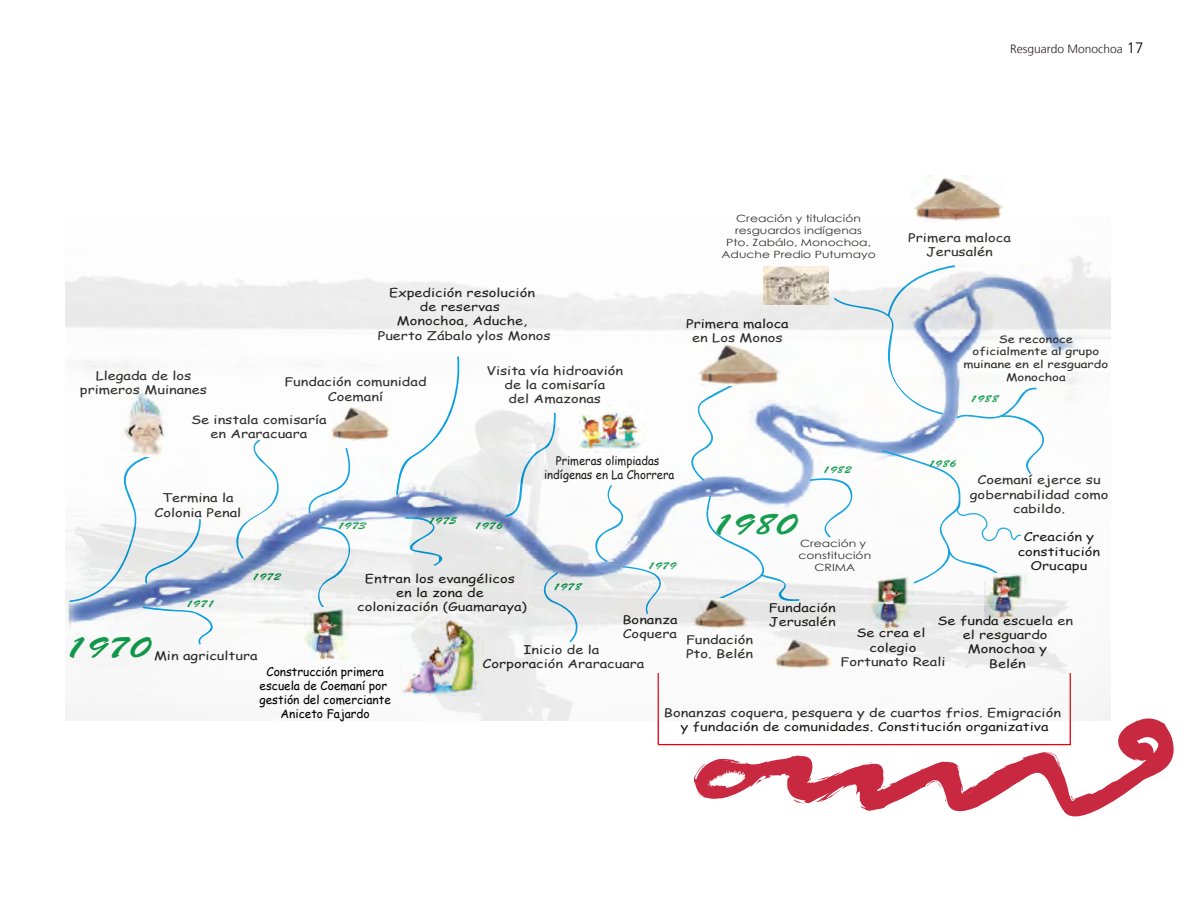
<style>
.page{position:relative;width:1188px;height:918px;background:#fff}
.page>*{position:absolute;margin:0;border:0;box-sizing:border-box;transform-origin:0 0}
.t1{font:30.9px "Brush Script Std";color:#009540;scale:1.23 1}
.t2{font:300 12px "Frutiger LT";color:#28211f}
.t3{font:11.85px/14.2px "Comic Sans MS";color:#1d1d1b;text-align:center;scale:1.23 1}
.t4{font:11.85px/14.2px "Comic Sans MS";color:#000;text-align:center}
.t5{font:11.85px/14.2px "Comic Sans MS";color:#1d1d1b;text-align:center;scale:.95 1}
.t6{font:10.5px/12.6px "Comic Sans MS";color:#1d1d1b;text-align:center;scale:1.23 1}
.t7{font:10.35px "Brush Script Std";color:#009540;scale:1.23 1}
.t8{font:10.05px/12px "Century Gothic";color:#1d1d1b;text-align:center;scale:1.23 1}
.s1{font-size:15px;color:#000}
</style>
<div class="page">
<img style="left:913px;top:176px;width:91px;height:41px">
<hr style="left:658px;top:673px;width:1px;height:72px;background:#e20613">
<hr style="left:658px;top:744px;width:412px;height:1px;background:#e20613">
<img style="left:66px;top:217px;width:1045px;height:503px">
<svg style="left:69px;top:452px;width:146px;height:193px"></svg>
<img style="left:579px;top:405px;width:65px;height:47px">
<svg style="left:396px;top:356px;width:65px;height:140px"></svg>
<svg style="left:809px;top:265px;width:237px;height:320px"></svg>
<svg style="left:697px;top:710px;width:477px;height:107px"></svg>
<svg style="left:694px;top:718px;width:475px;height:93px"></svg>
<svg style="left:702px;top:761px;width:61px;height:31px"></svg>
<svg style="left:919px;top:768px;width:4px;height:3px"></svg>
<svg style="left:969px;top:769px;width:119px;height:47px"></svg>
<svg style="left:936px;top:780px;width:7px;height:11px"></svg>
<svg style="left:793px;top:793px;width:11px;height:11px"></svg>
<svg style="left:1164px;top:731px;width:6px;height:14px"></svg>
<svg style="left:865px;top:762px;width:8px;height:3px"></svg>
<p class="t3" style="left:80px;top:368px;width:105px">Llegada de los primeros Muinanes</p>
<p class="t3" style="left:389px;top:285px;width:120px">Expedición resolución</p>
<p class="t3" style="left:420px;top:299px;width:66px">de reservas</p>
<p class="t3" style="left:397px;top:313px;width:108px">Monochoa, Aduche,</p>
<p class="t3" style="left:378px;top:328px;width:142px">Puerto Zábalo ylos Monos</p>
<p class="t3" style="left:284px;top:375px;width:117px">Fundación comunidad<br>Coemaní</p>
<p class="t3" style="left:487px;top:363px;width:113px">Visita vía hidroavión de la comisaría<br>del Amazonas</p>
<p class="t3" style="left:191px;top:412px;width:112px">Se instala comisaría en Araracuara</p>
<p class="t2" style="left:1010px;top:42px;width:135px">Resguardo Monochoa <span class="s1">17</span></p>
<p class="t8" style="left:722px;top:212px;width:127px">Creación y titulación resguardos indígenas<br>Pto. Zabálo, Monochoa,<br>Aduche Predio Putumayo</p>
<p class="t3" style="left:686px;top:316px;width:85px">Primera maloca en Los Monos</p>
<p class="t3" style="left:908px;top:230px;width:85px">Primera maloca<br>Jerusalén</p>
<p class="t6" style="left:963px;top:332px;width:119px">Se reconoce oficialmente al grupo muinane en el resguardo<br>Monochoa</p>
<p class="t7" style="left:970px;top:393px;width:25px">1988</p>
<p class="t5" style="left:544px;top:453px;width:139px">Primeras olimpiadas indígenas en La Chorrera</p>
<p class="t7" style="left:928px;top:458px;width:25px">1986</p>
<p class="t7" style="left:823px;top:464px;width:25px">1982</p>
<p class="t3" style="left:970px;top:472px;width:114px">Coemaní ejerce su gobernabilidad como cabildo.</p>
<p class="t3" style="left:155px;top:491px;width:72px">Termina la<br>Colonia Penal</p>
<h1 class="t1" style="left:711px;top:507px;width:71px">1980</h1>
<p class="t7" style="left:428px;top:515px;width:25px">1975</p>
<p class="t7" style="left:474px;top:519px;width:25px">1976</p>
<p class="t7" style="left:337px;top:520px;width:25px">1973</p>
<p class="t3" style="left:1018px;top:530px;width:69px">Creación y constitución<br>Orucapu</p>
<p class="t8" style="left:799px;top:538px;width:60px">Creación y constitución<br>CRIMA</p>
<p class="t7" style="left:648px;top:560px;width:25px">1979</p>
<p class="t3" style="left:357px;top:571px;width:139px">Entran los evangélicos<br>en la zona de colonización (Guamaraya)</p>
<p class="t7" style="left:252px;top:571px;width:25px">1972</p>
<p class="t7" style="left:553px;top:581px;width:25px">1978</p>
<p class="t7" style="left:186px;top:598px;width:25px">1971</p>
<p class="t3" style="left:769px;top:600px;width:56px;text-align:left">Fundación<br>Jerusalén</p>
<p class="t3" style="left:622px;top:612px;width:46px;text-align:left">Bonanza<br>Coquera</p>
<p class="t3" style="left:937px;top:613px;width:112px">Se funda escuela en el resguardo<br>Monochoa y<br>Belén</p>
<p class="t3" style="left:841px;top:625px;width:87px">Se crea el colegio<br>Fortunato Reali</p>
<p class="t3" style="left:686px;top:632px;width:56px;text-align:left">Fundación<br>Pto. Belén</p>
<h1 class="t1" style="left:64px;top:630px;width:71px">1970</h1>
<p class="t3" style="left:483px;top:642px;width:133px">Inicio de la<br>Corporación Araracuara</p>
<p class="t3" style="left:154px;top:648px;width:86px">Min agricultura</p>
<p class="t4" style="left:259px;top:664px;width:133px">Construcción primera escuela de Coemaní por gestión del comerciante<br>Aniceto Fajardo</p>
<p class="t3" style="left:664px;top:705px;width:324px">Bonanzas coquera, pesquera y de cuartos frios. Emigración y fundación de comunidades. Constitución organizativa</p>
</div>
